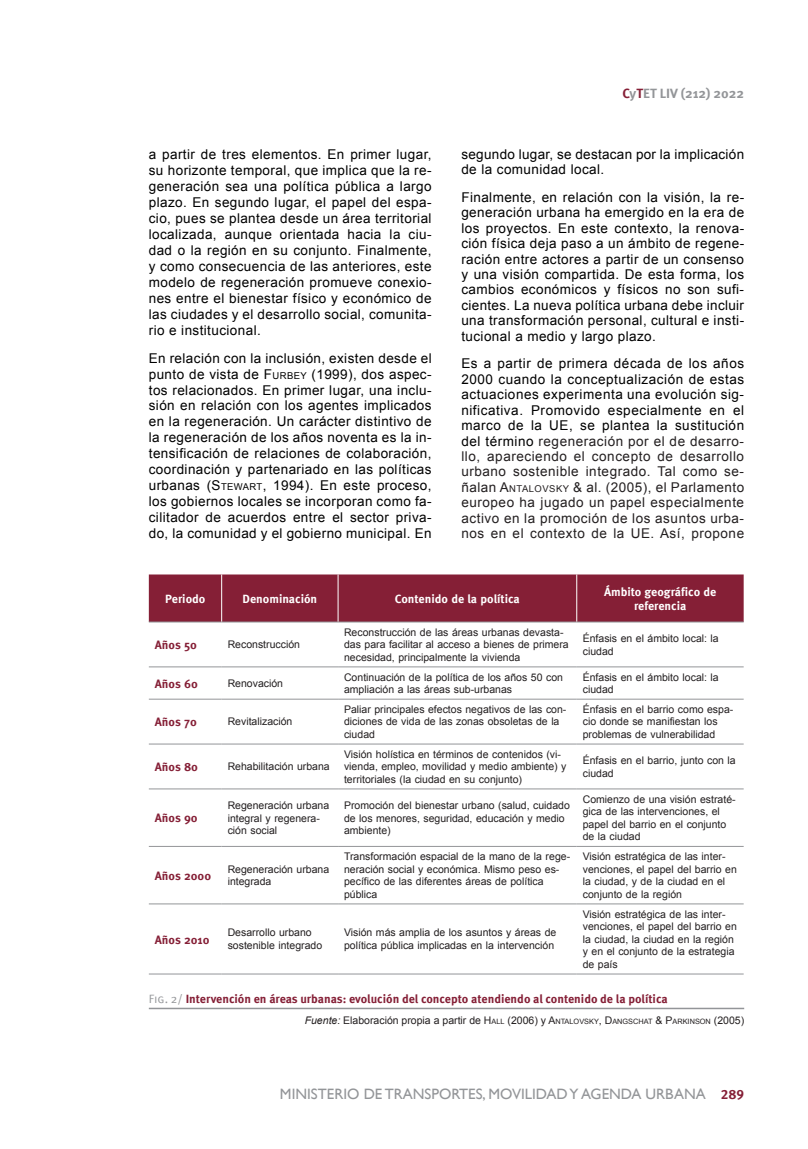
<style>
.page{position:relative;width:808px;height:1149px;background:#fff}
.page>*{position:absolute;margin:0;border:0;box-sizing:border-box;transform-origin:0 0}
.t1{font:15px "Gill Sans";color:#939598}
.t2{font:13.5px/15.9px "Arial";letter-spacing:.03em;color:#000001;text-align:justify}
.t3{font:13.5px/15.5px "Arial";letter-spacing:.04em;color:#231f20;text-align:justify}
.t4{font:700 13.5px "Meta Pro";color:#939598}
.t5{font:700 12px "Meta Pro";color:#851f36}
.t6{font:700 12px/13.5px "Meta Pro";color:#fff;text-align:center}
.t7{font:10.5px/12.6px "Arial";color:#231f20}
.s1{font-style:inherit}
.s2{font-size:9.45px}
.s3{color:#851f36}
.s4{color:#000001}
.s5{font-weight:400;color:#939598}
.s6{font-style:italic}
.s7{font-size:7.35px}
.s8{font-family:"Meta Pro";font-weight:700;font-size:13.5px;color:#851f36}
</style>
<div class="page">
<hr style="left:149px;top:1007px;width:595px;height:1px;background:#939598">
<div style="left:149px;top:574px;width:595px;height:47px;background:#851f36"></div>
<hr style="left:149px;top:621px;width:73px;height:1px;background:#939598">
<hr style="left:222px;top:621px;width:116px;height:1px;background:#939598">
<hr style="left:338px;top:621px;width:239px;height:1px;background:#939598">
<hr style="left:577px;top:621px;width:167px;height:1px;background:#939598">
<hr style="left:149px;top:666px;width:73px;height:1px;background:#939598">
<hr style="left:222px;top:666px;width:116px;height:1px;background:#939598">
<hr style="left:338px;top:666px;width:239px;height:1px;background:#939598">
<hr style="left:577px;top:666px;width:167px;height:1px;background:#939598">
<hr style="left:149px;top:698px;width:73px;height:1px;background:#939598">
<hr style="left:222px;top:698px;width:116px;height:1px;background:#939598">
<hr style="left:338px;top:698px;width:239px;height:1px;background:#939598">
<hr style="left:577px;top:698px;width:167px;height:1px;background:#939598">
<hr style="left:149px;top:743px;width:73px;height:1px;background:#939598">
<hr style="left:222px;top:743px;width:116px;height:1px;background:#939598">
<hr style="left:338px;top:743px;width:239px;height:1px;background:#939598">
<hr style="left:577px;top:743px;width:167px;height:1px;background:#939598">
<hr style="left:149px;top:788px;width:73px;height:1px;background:#939598">
<hr style="left:222px;top:788px;width:116px;height:1px;background:#939598">
<hr style="left:338px;top:788px;width:239px;height:1px;background:#939598">
<hr style="left:577px;top:788px;width:167px;height:1px;background:#939598">
<hr style="left:149px;top:845px;width:73px;height:1px;background:#939598">
<hr style="left:222px;top:845px;width:116px;height:1px;background:#939598">
<hr style="left:338px;top:845px;width:239px;height:1px;background:#939598">
<hr style="left:577px;top:845px;width:167px;height:1px;background:#939598">
<hr style="left:149px;top:903px;width:73px;height:1px;background:#939598">
<hr style="left:222px;top:903px;width:116px;height:1px;background:#939598">
<hr style="left:338px;top:903px;width:239px;height:1px;background:#939598">
<hr style="left:577px;top:903px;width:167px;height:1px;background:#939598">
<hr style="left:221px;top:574px;width:1px;height:47px;background:#fff">
<hr style="left:338px;top:574px;width:1px;height:47px;background:#fff">
<hr style="left:576px;top:574px;width:1px;height:47px;background:#fff">
<hr style="left:149px;top:973px;width:73px;height:1px;background:#939598">
<hr style="left:222px;top:973px;width:116px;height:1px;background:#939598">
<hr style="left:338px;top:973px;width:239px;height:1px;background:#939598">
<hr style="left:577px;top:973px;width:167px;height:1px;background:#939598">
<p class="t2" style="left:149px;top:146px;width:284px">a partir de tres elementos. En primer lugar, su horizonte temporal, que implica que la re&shy;generación sea una política pública a largo plazo. En segundo lugar, el papel del espa&shy;cio, pues se plantea desde un área territorial localizada, aunque orientada hacia la ciu&shy;dad o la región en su conjunto. Finalmente, y como consecuencia de las anteriores, este modelo de regeneración promueve conexio&shy;nes entre el bienestar físico y económico de las ciudades y el desarrollo social, comunita&shy;rio e institucional.</p>
<p class="t2" style="left:149px;top:350px;width:284px">En relación con la inclusión, existen desde el punto de vista de <span class="s1">F</span><span class="s2">URBEY</span> (1999), dos aspec&shy;tos relacionados. En primer lugar, una inclu&shy;sión en relación con los agentes implicados en la regeneración. Un carácter distintivo de la regeneración de los años noventa es la in&shy;tensificación de relaciones de colaboración, coordinación y partenariado en las políticas urbanas (<span class="s1">S</span><span class="s2">TEWART</span>, 1994). En este proceso, los gobiernos locales se incorporan como fa&shy;cilitador de acuerdos entre el sector priva&shy;do, la comunidad y el gobierno municipal. En</p>
<p class="t4" style="left:622px;top:83px;width:123px"><span class="s3">C</span>y<span class="s3">T</span>ET LIV (212) 2022</p>
<p class="t2" style="left:461px;top:146px;width:284px;line-height:15.5px">segundo lugar, se destacan por la implicación de la comunidad local.</p>
<p class="t2" style="left:461px;top:189px;width:284px;line-height:15.5px">Finalmente, en relación con la visión, la re&shy;generación urbana ha emergido en la era de los proyectos. En este contexto, la renova&shy;ción física deja paso a un ámbito de regene&shy;ración entre actores a partir de un consenso y una visión compartida. De esta forma, los cambios económicos y físicos no son sufi&shy;cientes. La nueva política urbana debe incluir una transformación personal, cultural e insti&shy;tucional a medio y largo plazo.</p>
<p class="t3" style="left:461px;top:356px;width:284px"><span class="s4">Es a partir de primera década de los años 2000 cuando la conceptualización de estas actuaciones experimenta una evolución sig&shy;nificativa. Promovido especialmente en el marco de la UE, se plantea la sustitución del término</span> regeneración por el de desarro&shy;llo, apareciendo el concepto de desarrollo urbano sostenible integrado. Tal como se&shy;ñalan <span class="s1">A</span><span class="s2">NTALOVSKY</span> &amp; al. (2005), el Parlamento europeo ha jugado un papel especialmente activo en la promoción de los asuntos urba&shy;nos en el contexto de la UE. Así, propone</p>
<p class="t6" style="left:165px;top:591px;width:42px">Periodo</p>
<p class="t6" style="left:242px;top:591px;width:76px">Denominación</p>
<p class="t6" style="left:395px;top:591px;width:126px">Contenido de la política</p>
<p class="t6" style="left:604px;top:584px;width:114px">Ámbito geográfico de referencia</p>
<p class="t5" style="left:155px;top:635px;width:44px">Años 50</p>
<p class="t7" style="left:228px;top:638px;width:74px">Reconstrucción</p>
<p class="t7" style="left:344px;top:625px;width:226px">Reconstrucción de las áreas urbanas devasta&shy;das para facilitar al acceso a bienes de primera necesidad, principalmente la vivienda</p>
<p class="t7" style="left:583px;top:632px;width:137px">Énfasis en el ámbito local: la ciudad</p>
<p class="t5" style="left:155px;top:673px;width:45px">Años 60</p>
<p class="t7" style="left:228px;top:676px;width:57px">Renovación</p>
<p class="t7" style="left:344px;top:670px;width:220px">Continuación de la política de los años 50 con ampliación a las áreas sub-urbanas</p>
<p class="t7" style="left:583px;top:670px;width:137px">Énfasis en el ámbito local: la ciudad</p>
<p class="t5" style="left:155px;top:712px;width:43px">Años 70</p>
<p class="t7" style="left:228px;top:715px;width:66px">Revitalización</p>
<p class="t7" style="left:344px;top:702px;width:224px">Paliar principales efectos negativos de las con&shy;diciones de vida de las zonas obsoletas de la ciudad</p>
<p class="t7" style="left:583px;top:702px;width:152px">Énfasis en el barrio como espa&shy;cio donde se manifiestan los problemas de vulnerabilidad</p>
<p class="t5" style="left:155px;top:757px;width:45px">Años 80</p>
<p class="t7" style="left:228px;top:760px;width:104px">Rehabilitación urbana</p>
<p class="t7" style="left:344px;top:747px;width:224px">Visión holística en términos de contenidos (vi&shy;vienda, empleo, movilidad y medio ambiente) y territoriales (la ciudad en su conjunto)</p>
<p class="t7" style="left:583px;top:753px;width:154px">Énfasis en el barrio, junto con la ciudad</p>
<p class="t5" style="left:155px;top:808px;width:44px">Años 90</p>
<p class="t7" style="left:228px;top:798px;width:103px">Regeneración urbana integral y regenera&shy;ción social</p>
<p class="t7" style="left:344px;top:798px;width:227px">Promoción del bienestar urbano (salud, cuidado de los menores, seguridad, educación y medio ambiente)</p>
<p class="t7" style="left:583px;top:792px;width:154px">Comienzo de una visión estraté&shy;gica de las intervenciones, el papel del barrio en el conjunto de la ciudad</p>
<p class="t5" style="left:155px;top:865px;width:58px">Años 2000</p>
<p class="t7" style="left:228px;top:862px;width:103px">Regeneración urbana integrada</p>
<p class="t7" style="left:344px;top:849px;width:228px">Transformación espacial de la mano de la rege&shy;neración social y económica. Mismo peso es&shy;pecífico de las diferentes áreas de política pública</p>
<p class="t7" style="left:583px;top:849px;width:156px">Visión estratégica de las inter&shy;venciones, el papel del barrio en la ciudad, y de la ciudad en el conjunto de la región</p>
<p class="t5" style="left:155px;top:929px;width:56px">Años 2010</p>
<p class="t7" style="left:228px;top:926px;width:96px">Desarrollo urbano sostenible integrado</p>
<p class="t7" style="left:344px;top:926px;width:214px">Visión más amplia de los asuntos y áreas de política pública implicadas en la intervención</p>
<p class="t7" style="left:583px;top:907px;width:156px">Visión estratégica de las inter&shy;venciones, el papel del barrio en la ciudad, la ciudad en la región y en el conjunto de la estrategia de país</p>
<p class="t5" style="left:149px;top:989px;width:520px"><span class="s5">Fig. 2/</span> Intervención en áreas urbanas: evolución del concepto atendiendo al contenido de la política</p>
<p class="t7" style="left:305px;top:1013px;width:441px"><span class="s6">Fuente:</span> Elaboración propia a partir de <span class="s1">H</span><span class="s7">ALL</span> (2006) y <span class="s1">A</span><span class="s7">NTALOVSKY</span><span class="s1">, D</span><span class="s7">ANGSCHAT</span> <span class="s1">&amp; P</span><span class="s7">ARKINSON</span> (2005)</p>
<h1 class="t1" style="left:280px;top:1084px;width:466px">MINISTERIO DE TRANSPORTES, MOVILIDAD Y AGENDA URBANA <span class="s8">289</span></h1>
</div>
